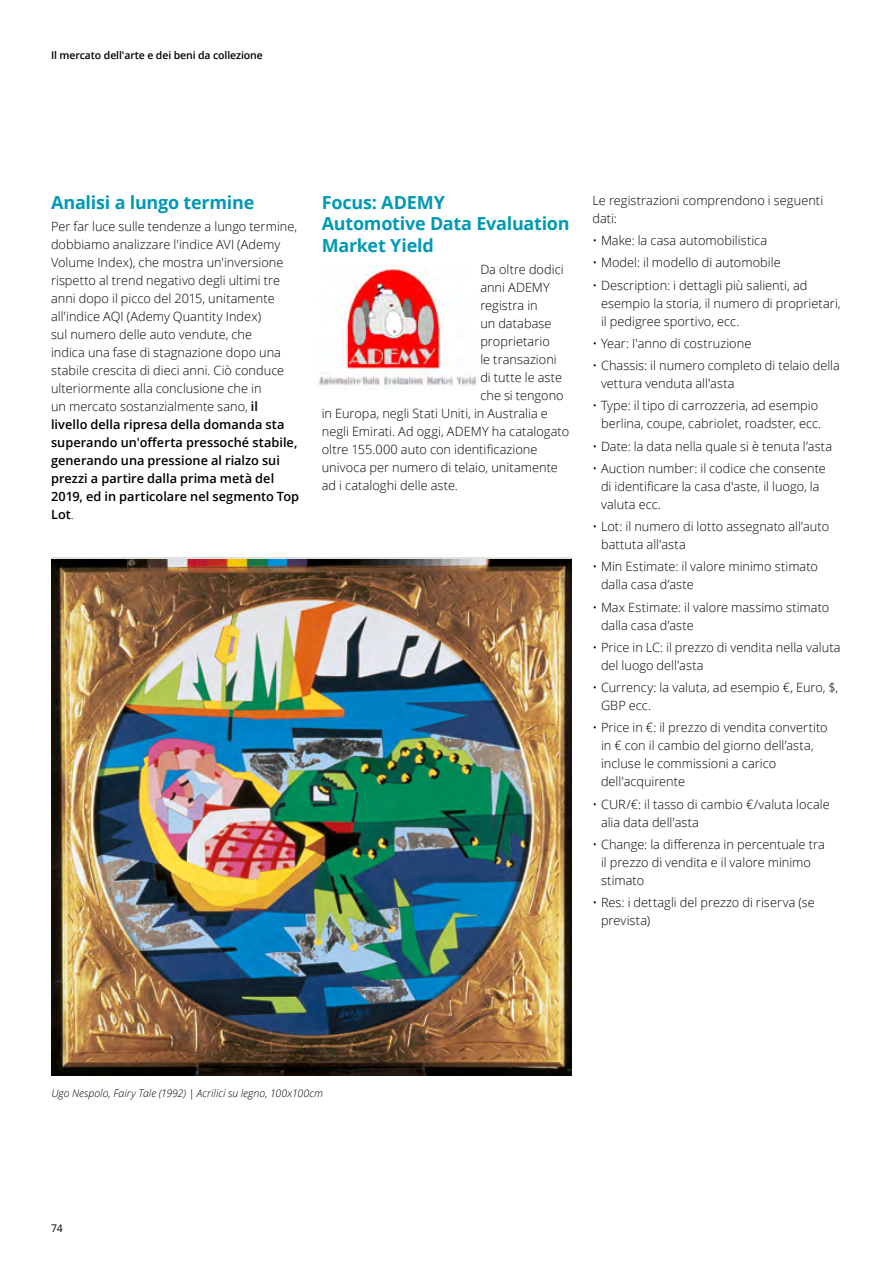
<style>
.page{position:relative;width:893px;height:1263px;background:#fff}
.page>*{position:absolute;margin:0;border:0;box-sizing:border-box;transform-origin:0 0}
.t1{font:700 18px/21.6px "Open Sans";letter-spacing:-.015em;color:#0099b3}
.t2{font:300 12.75px/18px "Open Sans";letter-spacing:.005em;color:#000}
.t3{font:italic 300 10.5px "Open Sans";letter-spacing:.005em;color:#000}
.t4{font:600 10.5px "Open Sans";letter-spacing:-.01em;color:#000}
.t5{font:10.5px "Open Sans";color:#000}
.s1{font-weight:600}
</style>
<div class="page">
<hr style="left:892px;top:0;width:1px;height:1263px;background:#6a6c71">
<img style="left:51px;top:559px;width:520px;height:517px">
<img style="left:319px;top:265px;width:159px;height:125px">
<p class="t4" style="left:51px;top:48px;width:213px">Il mercato dell'arte e dei beni da collezione</p>
<h1 class="t1" style="left:51px;top:191px;width:205px">Analisi a lungo termine</h1>
<p class="t2" style="left:51px;top:217px;width:250px">Per far luce sulle tendenze a lungo termine, dobbiamo analizzare l'indice AVI (Ademy Volume Index), che mostra un'inversione rispetto al trend negativo degli ultimi tre anni dopo il picco del 2015, unitamente all'indice AQI (Ademy Quantity Index)<br>sul numero delle auto vendute, che<br>indica una fase di stagnazione dopo una stabile crescita di dieci anni. Ciò conduce ulteriormente alla conclusione che in<br>un mercato sostanzialmente sano, <span class="s1">il<br>livello della ripresa della domanda sta superando un'offerta pressoché stabile, generando una pressione al rialzo sui prezzi a partire dalla prima metà del 2019, ed in particolare nel segmento Top Lot</span>.</p>
<h1 class="t1" style="left:322px;top:191px;width:249px">Focus: ADEMY<br>Automotive Data Evaluation<br>Market Yield</h1>
<p class="t2" style="left:480px;top:260px;width:85px">Da oltre dodici</p>
<p class="t2" style="left:480px;top:278px;width:71px">anni ADEMY</p>
<p class="t2" style="left:480px;top:296px;width:59px">registra in</p>
<p class="t2" style="left:480px;top:314px;width:73px">un database</p>
<p class="t2" style="left:480px;top:332px;width:71px">proprietario</p>
<p class="t2" style="left:480px;top:350px;width:78px">le transazioni</p>
<p class="t2" style="left:480px;top:368px;width:83px">di tutte le aste</p>
<p class="t2" style="left:480px;top:386px;width:85px">che si tengono</p>
<p class="t2" style="left:322px;top:404px;width:228px">in Europa, negli Stati Uniti, in Australia e</p>
<p class="t2" style="left:322px;top:422px;width:249px">negli Emirati. Ad oggi, ADEMY ha catalogato</p>
<p class="t2" style="left:322px;top:440px;width:217px">oltre 155.000 auto con identificazione</p>
<p class="t2" style="left:322px;top:458px;width:238px">univoca per numero di telaio, unitamente</p>
<p class="t2" style="left:322px;top:476px;width:138px">ad i cataloghi delle aste.</p>
<p class="t2" style="left:592px;top:191px;width:232px">Le registrazioni comprendono i seguenti dati:</p>
<p class="t2" style="left:592px;top:231px;width:176px">• Make: la casa automobilistica</p>
<p class="t2" style="left:592px;top:253px;width:190px">• Model: il modello di automobile</p>
<p class="t2" style="left:601px;top:276px;width:241px;text-indent:-9px">• Description: i dettagli più salienti, ad esempio la storia, il numero di proprietari, il pedigree sportivo, ecc.</p>
<p class="t2" style="left:592px;top:334px;width:160px">• Year: I'anno di costruzione</p>
<p class="t2" style="left:601px;top:356px;width:240px;text-indent:-9px">• Chassis: il numero completo di telaio della vettura venduta all'asta</p>
<p class="t2" style="left:592px;top:396px;width:230px;text-align:right">• Type: il tipo di carrozzeria, ad esempio berlina, coupe, cabriolet, roadster, ecc.</p>
<p class="t2" style="left:592px;top:437px;width:241px">• Date: la data nella quale si è tenuta l’asta</p>
<p class="t2" style="left:601px;top:459px;width:226px;text-indent:-9px">• Auction number: il codice che consente di identificare la casa d'aste, il luogo, la valuta ecc.</p>
<p class="t2" style="left:601px;top:517px;width:230px;text-indent:-9px">• Lot: il numero di lotto assegnato all'auto battuta all'asta</p>
<p class="t2" style="left:601px;top:557px;width:219px;text-indent:-9px">• Min Estimate: il valore minimo stimato dalla casa d’aste</p>
<p class="t2" style="left:601px;top:598px;width:230px;text-indent:-9px">• Max Estimate: il valore massimo stimato dalla casa d’aste</p>
<p class="t2" style="left:601px;top:638px;width:241px;text-indent:-9px">• Price in LC: il prezzo di vendita nella valuta del luogo dell'asta</p>
<p class="t2" style="left:601px;top:678px;width:239px;text-indent:-9px">• Currency: la valuta, ad esempio €, Euro, $,<br>GBP ecc.</p>
<p class="t2" style="left:601px;top:718px;width:228px;text-indent:-9px">• Price in €: il prezzo di vendita convertito in € con il cambio del giorno dell’asta, incluse le commissioni a carico dell'acquirente</p>
<p class="t2" style="left:601px;top:795px;width:230px;text-indent:-9px">• CUR/€: il tasso di cambio €/valuta locale alia data dell'asta</p>
<p class="t2" style="left:601px;top:835px;width:225px;text-indent:-9px">• Change: la differenza in percentuale tra il prezzo di vendita e il valore minimo stimato</p>
<p class="t2" style="left:601px;top:893px;width:215px;text-indent:-9px">• Res: i dettagli del prezzo di riserva (se prevista)</p>
<p class="t3" style="left:51px;top:1086px;width:273px">Ugo Nespolo, Fairy Tale (1992) | Acrilici su legno, 100x100cm</p>
<p class="t5" style="left:51px;top:1221px;width:13px">74</p>
</div>
